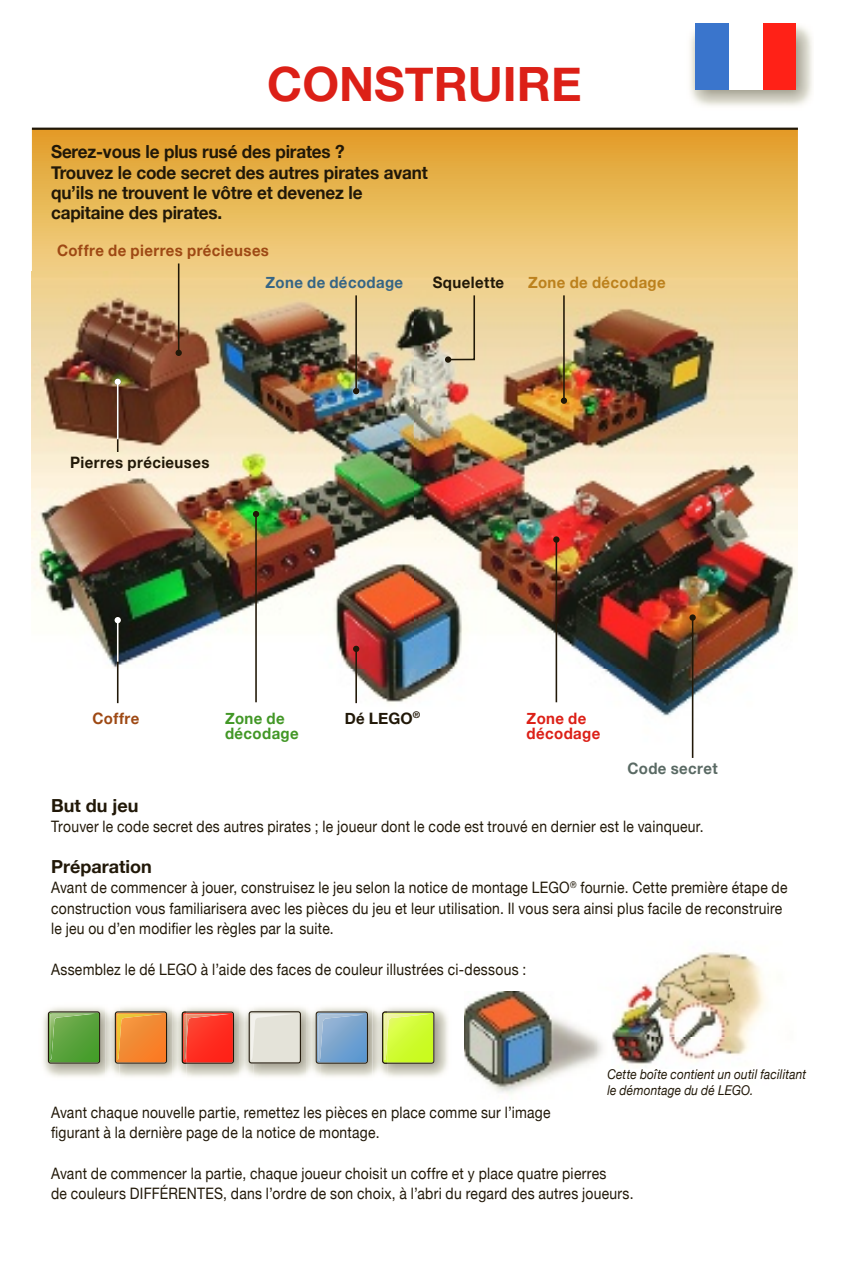
<style>
.page{position:relative;width:849px;height:1276px;background:#fff}
.page>*{position:absolute;margin:0;border:0;box-sizing:border-box;transform-origin:0 0}
.t1{font:700 47.25px "Helvetica Neue";color:#dc2017}
.t2{font:700 18px/20.5px "Helvetica Neue";letter-spacing:-.01em;color:#211808;scale:.95 1}
.t3{font:700 18px "Helvetica Neue";letter-spacing:-.01em;color:#211808}
.t4{font:15.75px/20.5px "Helvetica Neue";letter-spacing:.02em;color:#211808;scale:.88 1}
.t5{font:700 15.75px "Helvetica Neue";letter-spacing:.025em;color:#211808;scale:.95 1}
.t6{font:700 15.75px "Helvetica Neue";letter-spacing:.03em;color:#9e4914;scale:.95 1}
.t7{font:700 15.75px "Helvetica Neue";letter-spacing:.025em;color:#356585;scale:.95 1}
.t8{font:700 15.75px "Helvetica Neue";letter-spacing:.025em;color:#bc811d;scale:.95 1}
.t9{font:700 15.75px/15.8px "Helvetica Neue";letter-spacing:.025em;color:#429726;scale:.95 1}
.t10{font:700 15.75px/15.8px "Helvetica Neue";letter-spacing:.025em;color:#dc2017;scale:.95 1}
.t11{font:700 15.75px "Helvetica Neue";letter-spacing:.025em;color:#5a6a64;scale:.95 1}
.t12{font:italic 13.5px/15.8px "Helvetica Neue";letter-spacing:.015em;color:#211808;scale:.88 1}
</style>
<div class="page">
<svg style="left:32px;top:130px;width:765px;height:628px;background:#eabb5f"></svg>
<hr style="left:32px;top:128px;width:765px;height:2px;background:#211808">
<img style="left:690px;top:23px;width:122px;height:83px">
<div style="left:762px;top:23px;width:33px;height:67px;background:#ff2117"></div>
<div style="left:695px;top:23px;width:33px;height:67px;background:#3a75cc"></div>
<div style="left:728px;top:23px;width:34px;height:67px;background:#fff"></div>
<img style="left:43px;top:1007px;width:62px;height:70px">
<svg style="left:48px;top:1011px;width:52px;height:52px;background:#5b9b3e"></svg>
<img style="left:50px;top:1013px;width:7px;height:46px">
<img style="left:186px;top:1007px;width:53px;height:70px">
<svg style="left:186px;top:1011px;width:48px;height:52px"></svg>
<img style="left:186px;top:1014px;width:43px;height:33px">
<img style="left:387px;top:1007px;width:61px;height:70px">
<svg style="left:387px;top:1011px;width:47px;height:52px;background:#ccf13c"></svg>
<img style="left:119px;top:1007px;width:53px;height:70px">
<img style="left:105px;top:1009px;width:14px;height:66px">
<img style="left:172px;top:1009px;width:14px;height:66px">
<img style="left:182px;top:1011px;width:4px;height:52px">
<img style="left:184px;top:1014px;width:2px;height:46px">
<svg style="left:115px;top:1011px;width:52px;height:52px;background:#e68833"></svg>
<img style="left:253px;top:1007px;width:53px;height:70px">
<img style="left:239px;top:1009px;width:14px;height:66px">
<svg style="left:248px;top:1011px;width:53px;height:52px;background:#d6d5cb"></svg>
<img style="left:320px;top:1007px;width:52px;height:70px">
<img style="left:372px;top:1009px;width:15px;height:66px">
<img style="left:382px;top:1011px;width:5px;height:52px">
<img style="left:384px;top:1014px;width:3px;height:46px">
<img style="left:306px;top:1009px;width:14px;height:66px">
<svg style="left:315px;top:1011px;width:53px;height:52px;background:#7ca1c4"></svg>
<img style="left:612px;top:952px;width:154px;height:115px">
<img style="left:31px;top:272px;width:767px;height:478px">
<hr style="left:255px;top:514px;width:2px;height:188px;background:#211808">
<svg style="left:253px;top:511px;width:6px;height:6px"></svg>
<hr style="left:555px;top:539px;width:2px;height:163px;background:#211808">
<div style="left:553px;top:536px;width:6px;height:7px;background:#211808;border-radius:50%"></div>
<hr style="left:355px;top:295px;width:2px;height:96px;background:#211808">
<svg style="left:353px;top:388px;width:6px;height:6px"></svg>
<hr style="left:563px;top:295px;width:1px;height:106px;background:#211808">
<div style="left:560px;top:397px;width:7px;height:7px;background:#211808;border-radius:50%"></div>
<hr style="left:691px;top:617px;width:2px;height:141px;background:#211808">
<svg style="left:689px;top:614px;width:6px;height:6px"></svg>
<hr style="left:117px;top:620px;width:1px;height:83px;background:#211808">
<hr style="left:117px;top:620px;width:1px;height:41px;background:#fff">
<div style="left:114px;top:617px;width:7px;height:6px;background:#fff;border-radius:50%"></div>
<hr style="left:355px;top:649px;width:2px;height:54px;background:#211808">
<svg style="left:353px;top:646px;width:6px;height:6px"></svg>
<svg style="left:446px;top:294px;width:29px;height:67px;background:#dbc695"></svg>
<div style="left:445px;top:356px;width:6px;height:7px;background:#211808;border-radius:50%"></div>
<hr style="left:117px;top:382px;width:1px;height:70px;background:#211808">
<hr style="left:117px;top:382px;width:1px;height:57px;background:#fff">
<div style="left:114px;top:378px;width:7px;height:7px;background:#fff;border-radius:50%"></div>
<hr style="left:178px;top:263px;width:1px;height:90px;background:#211808">
<div style="left:175px;top:350px;width:7px;height:6px;background:#211808;border-radius:50%"></div>
<img style="left:464px;top:991px;width:139px;height:103px">
<h1 class="t1" style="left:267px;top:54px;width:316px">CONSTRUIRE</h1>
<p class="t2" style="left:51px;top:141px;width:398px">Serez-vous le plus rusé des pirates ?<br>Trouvez le code secret des autres pirates avant qu’ils ne trouvent le vôtre et devenez le capitaine des pirates.</p>
<p class="t6" style="left:57px;top:241px;width:224px">Coffre de pierres précieuses</p>
<p class="t7" style="left:265px;top:273px;width:146px">Zone de décodage</p>
<p class="t5" style="left:432px;top:273px;width:77px">Squelette</p>
<p class="t8" style="left:528px;top:273px;width:146px">Zone de décodage</p>
<p class="t5" style="left:70px;top:453px;width:148px">Pierres précieuses</p>
<p class="t6" style="left:92px;top:708px;width:51px">Coffre</p>
<p class="t5" style="left:344px;top:708px;width:81px">Dé LEGO<sup>®</sup></p>
<p class="t9" style="left:225px;top:709px;width:79px">Zone de décodage</p>
<p class="t10" style="left:526px;top:709px;width:79px">Zone de décodage</p>
<p class="t11" style="left:627px;top:758px;width:96px">Code secret</p>
<p class="t3" style="left:51px;top:794px;width:89px">But du jeu</p>
<p class="t4" style="left:51px;top:816px;width:743px">Trouver le code secret des autres pirates ; le joueur dont le code est trouvé en dernier est le vainqueur.</p>
<p class="t3" style="left:51px;top:855px;width:102px">Préparation</p>
<p class="t4" style="left:51px;top:877px;width:838px">Avant de commencer à jouer, construisez le jeu selon la notice de montage LEGO<sup>®</sup> fournie. Cette première étape de construction vous familiarisera avec les pièces du jeu et leur utilisation. Il vous sera ainsi plus facile de reconstruire le jeu ou d’en modifier les règles par la suite.</p>
<p class="t4" style="left:51px;top:959px;width:541px">Assemblez le dé LEGO à l’aide des faces de couleur illustrées ci-dessous :</p>
<p class="t12" style="left:607px;top:1066px;width:227px">Cette boîte contient un outil facilitant le démontage du dé LEGO.</p>
<p class="t4" style="left:51px;top:1101px;width:569px">Avant chaque nouvelle partie, remettez les pièces en place comme sur l’image figurant à la dernière page de la notice de montage.</p>
<p class="t4" style="left:51px;top:1163px;width:663px">Avant de commencer la partie, chaque joueur choisit un coffre et y place quatre pierres<br>de couleurs DIFFÉRENTES, dans l’ordre de son choix, à l’abri du regard des autres joueurs.</p>
</div>
